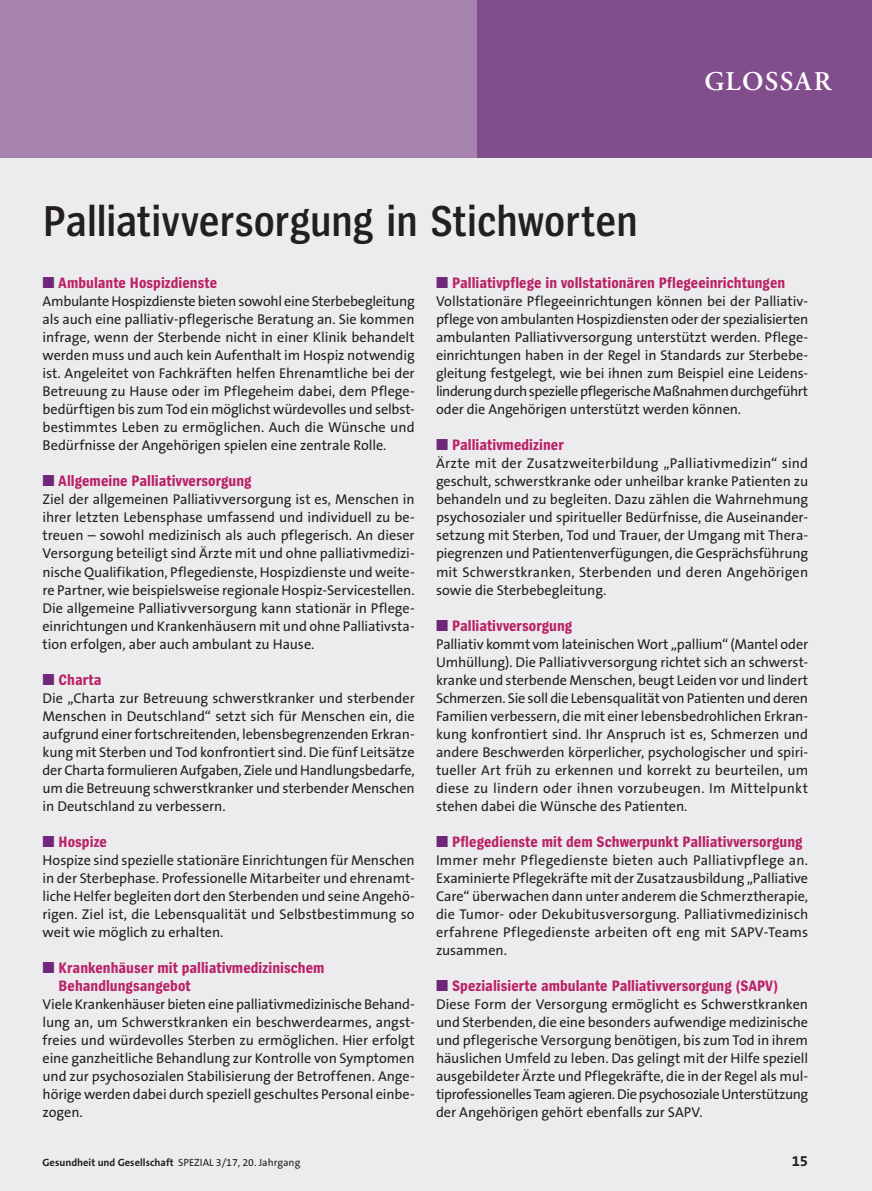
<style>
.page{position:relative;width:872px;height:1191px;background:#fff}
.page>*{position:absolute;margin:0;border:0;box-sizing:border-box;transform-origin:0 0}
.Head_Interview_30{font:600 45px "Spiegel Cd";letter-spacing:.01em;color:#231f20}
.Rubrik_links{font:600 27px "GG Garamond";letter-spacing:.05em;color:#fff}
.Interview_Frage{font:700 15.75px/18px "Spiegel Cd";letter-spacing:.005em;color:#ba2367}
.t1{font:700 15px "The Sans B7";color:#231f20}
.Glossar_9_5_TheSans{font:14.25px/18px "The Sans B5 Plain";letter-spacing:-.005em;color:#231f20;text-align:justify}
.t2{font:700 10.5px "The Sans B7";color:#231f20}
.s1{font-family:"GG Garamond";font-weight:400;font-size:21px;color:#6f277b}
.s2{font-family:"The Sans B5 Plain";font-weight:400}
</style>
<div class="page">
<div style="left:0;top:153px;width:872px;height:1038px;background:#ececee"></div>
<div style="left:0;top:0;width:872px;height:157px;background:#a683af"></div>
<div style="left:478px;top:0;width:394px;height:157px;background:#824d8d"></div>
<p class="Head_Interview_30" style="left:44px;top:198px;width:595px">Palliativversorgung in Stichworten</p>
<p class="Rubrik_links" style="left:704px;top:66px;width:129px">GLOSSAR</p>
<p class="Interview_Frage" style="left:43px;top:275px;width:176px"><span class="s1">√</span> Ambulante Hospizdienste</p>
<p class="Glossar_9_5_TheSans" style="left:43px;top:293px;width:374px">Ambulante Hospizdienste bieten sowohl eine Sterbebegleitung als auch eine palliativ-pflegerische Beratung an. Sie kommen infrage, wenn der Sterbende nicht in einer Klinik behandelt werden muss und auch kein Aufenthalt im Hospiz notwendig ist. Angeleitet von Fachkräften helfen Ehrenamtliche bei der Betreuung zu Hause oder im Pflegeheim dabei, dem Pflege&shy;bedürftigen bis zum Tod ein möglichst würdevolles und selbst&shy;bestimmtes Leben zu ermöglichen. Auch die Wünsche und Bedürfnisse der Angehörigen spielen eine zentrale Rolle.</p>
<p class="Interview_Frage" style="left:43px;top:473px;width:211px"><span class="s1">√</span> Allgemeine Palliativversorgung</p>
<p class="Glossar_9_5_TheSans" style="left:43px;top:491px;width:374px">Ziel der allgemeinen Palliativversorgung ist es, Menschen in ihrer letzten Lebensphase umfassend und individuell zu be&shy;treuen – sowohl medizinisch als auch pflegerisch. An dieser Versorgung beteiligt sind Ärzte mit und ohne palliativmedizi&shy;nische Qualifikation, Pflegedienste, Hospizdienste und weite&shy;re Partner, wie beispielsweise regionale Hospiz-Servicestellen.<br>Die allgemeine Palliativversorgung kann stationär in Pflege&shy;einrichtungen und Krankenhäusern mit und ohne Palliativsta&shy;tion erfolgen, aber auch ambulant zu Hause.</p>
<p class="Interview_Frage" style="left:43px;top:671px;width:60px"><span class="s1">√</span> Charta</p>
<p class="Glossar_9_5_TheSans" style="left:43px;top:689px;width:374px">Die „Charta zur Betreuung schwerstkranker und sterbender Menschen in Deutschland“ setzt sich für Menschen ein, die aufgrund einer fortschreitenden, lebensbegrenzenden Erkran&shy;kung mit Sterben und Tod konfrontiert sind. Die fünf Leitsätze der Charta formulieren Aufgaben, Ziele und Handlungsbedarfe, um die Betreuung schwerstkranker und sterbender Menschen in Deutschland zu verbessern.</p>
<p class="Interview_Frage" style="left:43px;top:833px;width:66px"><span class="s1">√</span> Hospize</p>
<p class="Glossar_9_5_TheSans" style="left:43px;top:851px;width:374px">Hospize sind spezielle stationäre Einrichtungen für Menschen in der Sterbephase. Professionelle Mitarbeiter und ehrenamt&shy;liche Helfer begleiten dort den Sterbenden und seine Angehö&shy;rigen. Ziel ist, die Lebensqualität und Selbstbestimmung so weit wie möglich zu erhalten.</p>
<p class="Interview_Frage" style="left:59px;top:959px;width:267px;text-indent:-16px"><span class="s1">√</span> Krankenhäuser mit palliativmedizinischem<br>Behandlungsangebot</p>
<p class="Glossar_9_5_TheSans" style="left:43px;top:995px;width:374px">Viele Krankenhäuser bieten eine palliativmedizinische Behand&shy;lung an, um Schwerstkranken ein beschwerdearmes, angst&shy;freies und würdevolles Sterben zu ermöglichen. Hier erfolgt eine ganzheitliche Behandlung zur Kontrolle von Symptomen und zur psychosozialen Stabilisierung der Betroffenen. Ange&shy;hörige werden dabei durch speziell geschultes Personal einbe&shy;zogen.</p>
<p class="Interview_Frage" style="left:436px;top:275px;width:351px"><span class="s1">√</span> Palliativpflege in vollstationären Pflegeeinrichtungen</p>
<p class="Glossar_9_5_TheSans" style="left:436px;top:293px;width:374px">Vollstationäre Pflegeeinrichtungen können bei der Palliativ&shy;pflege von ambulanten Hospizdiensten oder der spezialisierten ambulanten Palliativversorgung unterstützt werden. Pflege&shy;einrichtungen haben in der Regel in Standards zur Sterbebe&shy;gleitung festgelegt, wie bei ihnen zum Beispiel eine Leidens&shy;linderung durch spezielle pflegerische Maßnahmen durchgeführt oder die Angehörigen unterstützt werden können.</p>
<p class="Interview_Frage" style="left:436px;top:437px;width:129px"><span class="s1">√</span> Palliativmediziner</p>
<p class="Glossar_9_5_TheSans" style="left:436px;top:455px;width:374px">Ärzte mit der Zusatzweiterbildung „Palliativmedizin“ sind geschult, schwerstkranke oder unheilbar kranke Patienten zu behandeln und zu begleiten. Dazu zählen die Wahrnehmung psychosozialer und spiritueller Bedürfnisse, die Auseinander&shy;setzung mit Sterben, Tod und Trauer, der Umgang mit Thera&shy;piegrenzen und Patientenverfügungen, die Gesprächsführung mit Schwerstkranken, Sterbenden und deren Angehörigen sowie die Sterbebegleitung.</p>
<p class="Interview_Frage" style="left:436px;top:617px;width:138px"><span class="s1">√</span> Palliativversorgung</p>
<p class="Glossar_9_5_TheSans" style="left:436px;top:635px;width:374px">Palliativ kommt vom lateinischen Wort „pallium“ (Mantel oder Umhüllung). Die Palliativversorgung richtet sich an schwerst&shy;kranke und sterbende Menschen, beugt Leiden vor und lindert Schmerzen. Sie soll die Lebensqualität von Patienten und deren Familien verbessern, die mit einer lebensbedrohlichen Erkran&shy;kung konfrontiert sind. Ihr Anspruch ist es, Schmerzen und andere Beschwerden körperlicher, psychologischer und spiri&shy;tueller Art früh zu erkennen und korrekt zu beurteilen, um diese zu lindern oder ihnen vorzubeugen. Im Mittelpunkt stehen dabei die Wünsche des Patienten.</p>
<p class="Interview_Frage" style="left:436px;top:833px;width:368px"><span class="s1">√</span> Pflegedienste mit dem Schwerpunkt Palliativversorgung</p>
<p class="Glossar_9_5_TheSans" style="left:436px;top:851px;width:374px">Immer mehr Pflegedienste bieten auch Palliativpflege an.<br>Examinierte Pflegekräfte mit der Zusatzausbildung „Palliative Care“ überwachen dann unter anderem die Schmerztherapie, die Tumor- oder Dekubitusversorgung. Palliativmedizinisch erfahrene Pflegedienste arbeiten oft eng mit SAPV-Teams zusammen.</p>
<p class="Interview_Frage" style="left:436px;top:977px;width:344px"><span class="s1">√</span> Spezialisierte ambulante Palliativversorgung (SAPV)</p>
<p class="Glossar_9_5_TheSans" style="left:436px;top:995px;width:374px">Diese Form der Versorgung ermöglicht es Schwerstkranken und Sterbenden, die eine besonders aufwendige medizinische und pflegerische Versorgung benötigen, bis zum Tod in ihrem häuslichen Umfeld zu leben. Das gelingt mit der Hilfe speziell ausgebildeter Ärzte und Pflegekräfte, die in der Regel als mul&shy;tiprofessionelles Team agieren. Die psychosoziale Unterstützung der Angehörigen gehört ebenfalls zur SAPV.</p>
<p class="t2" style="left:43px;top:1156px;width:259px">Gesundheit und Gesellschaft <span class="s2">SPEZIAL 3/17, 20. Jahrgang</span></p>
<p class="t1" style="left:791px;top:1152px;width:18px">15</p>
</div>
